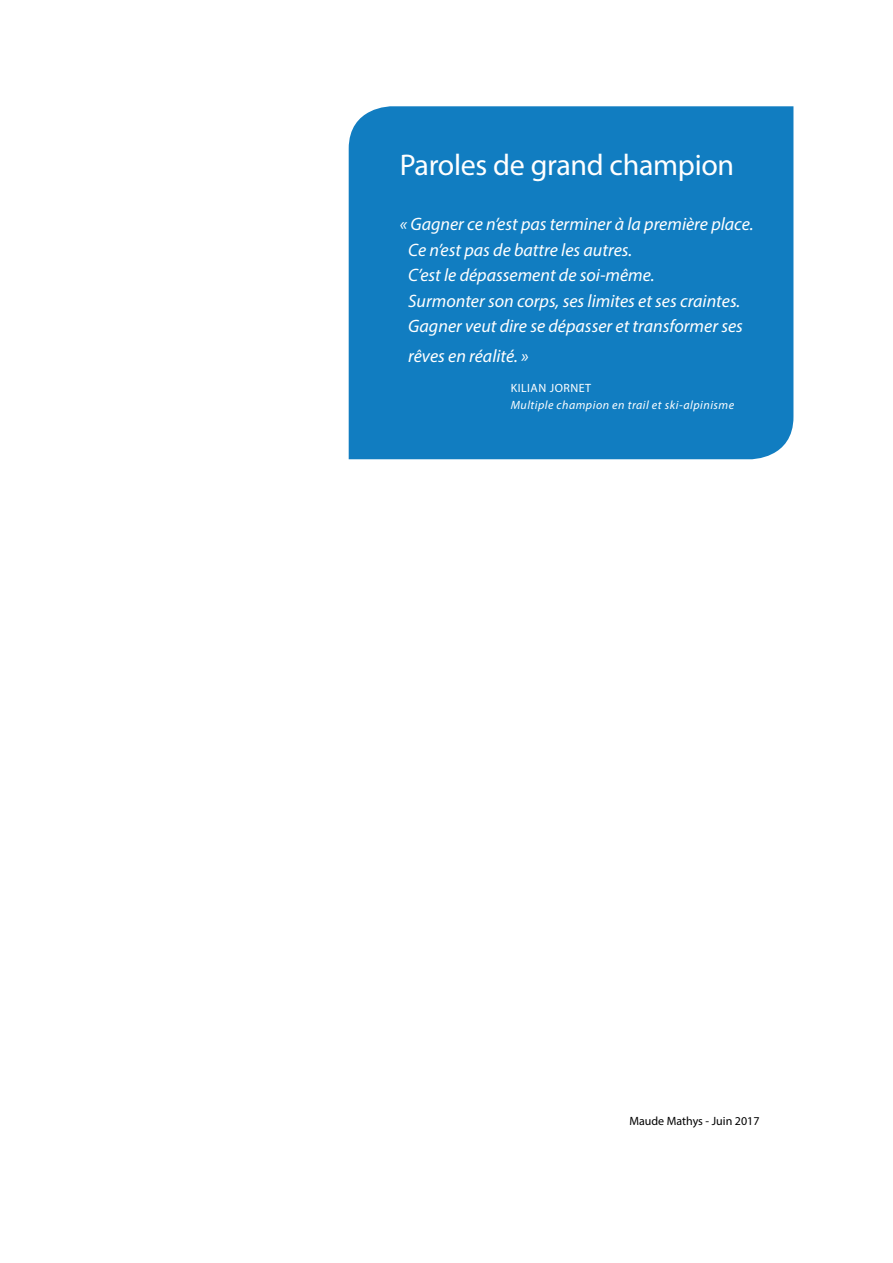
<style>
.page{position:relative;width:893px;height:1263px;background:#fff}
.page>*{position:absolute;margin:0;border:0;box-sizing:border-box;transform-origin:0 0}
.t1{font:30px "Myriad Pro";letter-spacing:-.01em;color:#fff}
.t2{font:italic 18px/25.5px "Myriad Pro";color:#fff}
.t3{font:italic 12px "Myriad Pro";letter-spacing:.04em;color:#fff}
.t4{font:12px "Myriad Pro";color:#000}
.t5{font:12px "Myriad Pro";letter-spacing:.04em;color:#fff}
</style>
<div class="page">
<div style="left:349px;top:106px;width:444px;height:353px;background:#117dc1"></div>
<h1 class="t1" style="left:400px;top:146px;width:336px">Paroles de grand champion</h1>
<p class="t2" style="left:408px;top:211px;width:347px;text-indent:-8px">« Gagner ce n’est pas terminer à la première place.<br>Ce n’est pas de battre les autres.<br>C’est le dépassement de soi-même.<br>Surmonter son corps, ses limites et ses craintes.<br>Gagner veut dire se dépasser et transformer ses</p>
<p class="t2" style="left:408px;top:343px;width:122px">rêves en réalité. »</p>
<p class="t5" style="left:511px;top:381px;width:82px">KILIAN JORNET</p>
<p class="t3" style="left:511px;top:397px;width:225px">Multiple champion en trail et ski-alpinisme</p>
<p class="t4" style="left:629px;top:1114px;width:132px">Maude Mathys - Juin 2017</p>
</div>
